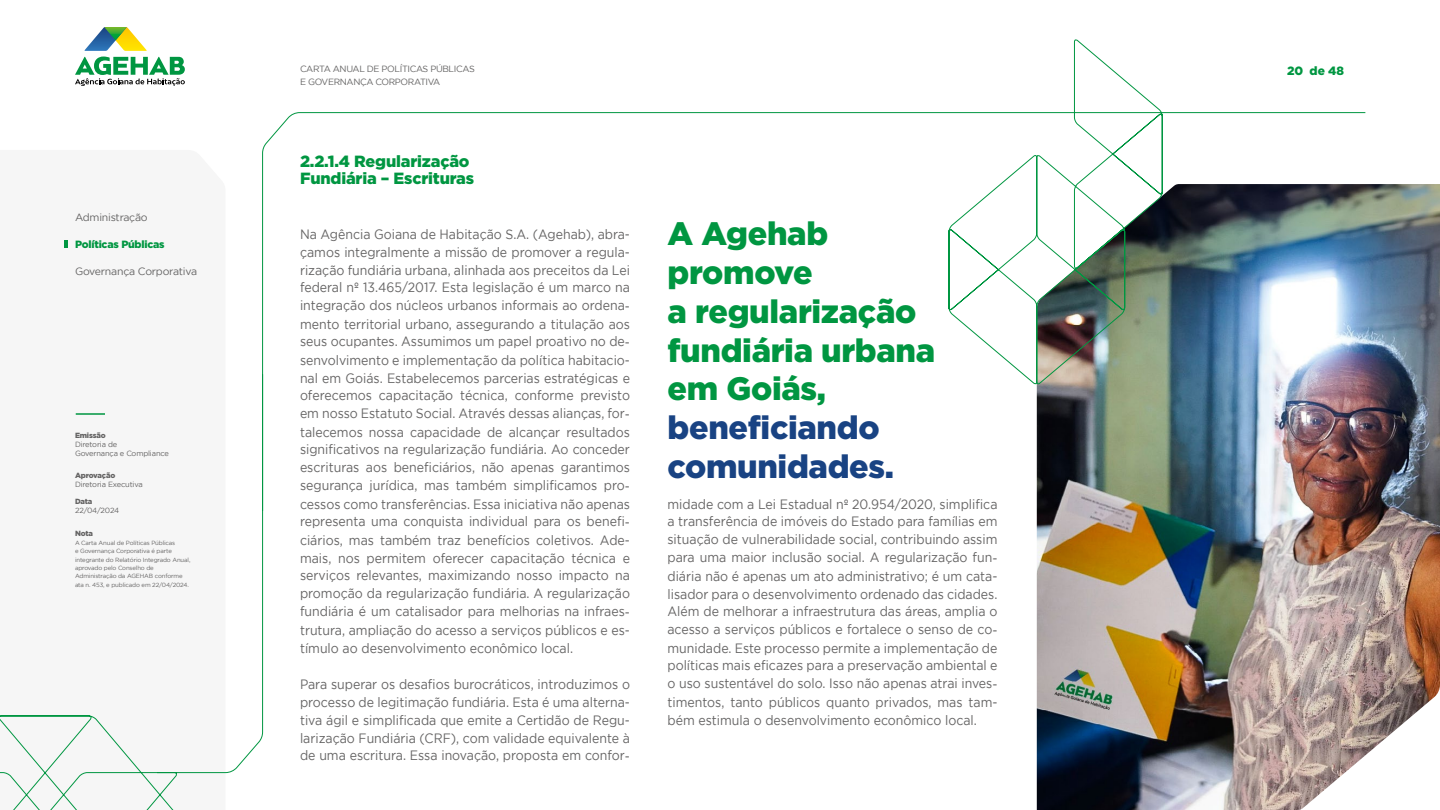
<style>
.page{position:relative;width:1440px;height:810px;background:#fff}
.page>*{position:absolute;margin:0;border:0;box-sizing:border-box;transform-origin:0 0}
.t1{font:900 32.4px/38.8px "Gotham";letter-spacing:-.01em;color:#009641}
.t2{font:900 32.4px/38.8px "Gotham";letter-spacing:-.01em;color:#194383}
.t3{font:900 16.2px/18px "Gotham";letter-spacing:-.01em;color:#009641}
.t4{font:13.5px/18px "Gotham";color:#646363;text-align:justify;scale:.92 1}
.t5{font:900 12px "Gotham";color:#009641}
.t6{font:10.5px "Gotham";letter-spacing:-.02em;color:#646363}
.t7{font:900 10.5px "Gotham";letter-spacing:-.02em;color:#009641}
.t8{font:9px "Gotham";letter-spacing:-.04em;color:#646363}
.t9{font:7.5px/9px "Gotham";letter-spacing:-.02em;color:#646363}
.t10{font:900 7.5px "Gotham";letter-spacing:-.02em;color:#646363}
.t11{font:6px/8.4px "Gotham";letter-spacing:-.02em;color:#646363}
</style>
<div class="page">
<img style="left:1366px;top:184px;width:74px;height:571px">
<svg style="left:1073px;top:39px;width:89px;height:73px"></svg>
<img style="left:0;top:112px;width:1366px;height:698px">
<svg style="left:84px;top:27px;width:63px;height:24px"></svg>
<svg style="left:75px;top:57px;width:110px;height:29px"></svg>
<p class="t6" style="left:75px;top:211px;width:74px">Administração</p>
<p class="t7" style="left:75px;top:238px;width:91px">Políticas Públicas</p>
<p class="t6" style="left:75px;top:265px;width:124px">Governança Corporativa</p>
<p class="t10" style="left:75px;top:431px;width:32px">Emissão</p>
<p class="t9" style="left:75px;top:439px;width:95px">Diretoria de<br>Governança e Compliance</p>
<p class="t10" style="left:75px;top:471px;width:42px">Aprovação</p>
<p class="t9" style="left:75px;top:480px;width:69px">Diretoria Executiva</p>
<p class="t10" style="left:75px;top:497px;width:19px">Data</p>
<p class="t9" style="left:75px;top:506px;width:46px">22/04/2024</p>
<p class="t10" style="left:75px;top:529px;width:20px">Nota</p>
<p class="t11" style="left:75px;top:538px;width:117px">A Carta Anual de Políticas Públicas<br>e Governança Corporativa é parte integrante do Relatório Integrado Anual, aprovado pelo Conselho de Administração da AGEHAB conforme ata n. 453, e publicado em 22/04/2024.</p>
<p class="t8" style="left:300px;top:64px;width:176px">CARTA ANUAL DE POLÍTICAS PÚBLICAS</p>
<p class="t5" style="left:1287px;top:63px;width:58px">20 de 48</p>
<p class="t8" style="left:300px;top:76px;width:142px">E GOVERNANÇA CORPORATIVA</p>
<p class="t3" style="left:300px;top:151px;width:176px">2.2.1.4 Regularização<br>Fundiária – Escrituras</p>
<p class="t4" style="left:300px;top:225px;width:360px">Na Agência Goiana de Habitação S.A. (Agehab), abra&shy;çamos integralmente a missão de promover a regula&shy;rização fundiária urbana, alinhada aos preceitos da Lei federal nº 13.465/2017. Esta legislação é um marco na integração dos núcleos urbanos informais ao ordena&shy;mento territorial urbano, assegurando a titulação aos seus ocupantes. Assumimos um papel proativo no de&shy;senvolvimento e implementação da política habitacio&shy;nal em Goiás. Estabelecemos parcerias estratégicas e oferecemos capacitação técnica, conforme previsto em nosso Estatuto Social. Através dessas alianças, for&shy;talecemos nossa capacidade de alcançar resultados significativos na regularização fundiária. Ao conceder escrituras aos beneficiários, não apenas garantimos segurança jurídica, mas também simplificamos pro&shy;cessos como transferências. Essa iniciativa não apenas representa uma conquista individual para os benefi&shy;ciários, mas também traz benefícios coletivos. Ade&shy;mais, nos permitem oferecer capacitação técnica e serviços relevantes, maximizando nosso impacto na promoção da regularização fundiária. A regularização fundiária é um catalisador para melhorias na infraes&shy;trutura, ampliação do acesso a serviços públicos e es&shy;tímulo ao desenvolvimento econômico local.</p>
<p class="t4" style="left:300px;top:675px;width:360px">Para superar os desafios burocráticos, introduzimos o processo de legitimação fundiária. Esta é uma alterna&shy;tiva ágil e simplificada que emite a Certidão de Regu&shy;larização Fundiária (CRF), com validade equivalente à de uma escritura. Essa inovação, proposta em confor-</p>
<h1 class="t1" style="left:668px;top:213px;width:269px">A Agehab promove<br>a regularização fundiária urbana em Goiás,</h1>
<h1 class="t2" style="left:668px;top:408px;width:228px">beneficiando comunidades.</h1>
<p class="t4" style="left:668px;top:495px;width:360px">midade com a Lei Estadual nº 20.954/2020, simplifica a transferência de imóveis do Estado para famílias em situação de vulnerabilidade social, contribuindo assim para uma maior inclusão social. A regularização fun&shy;diária não é apenas um ato administrativo; é um cata&shy;lisador para o desenvolvimento ordenado das cidades.<br>Além de melhorar a infraestrutura das áreas, amplia o acesso a serviços públicos e fortalece o senso de co&shy;munidade. Este processo permite a implementação de políticas mais eficazes para a preservação ambiental e o uso sustentável do solo. Isso não apenas atrai inves&shy;timentos, tanto públicos quanto privados, mas tam&shy;bém estimula o desenvolvimento econômico local.</p>
</div>
